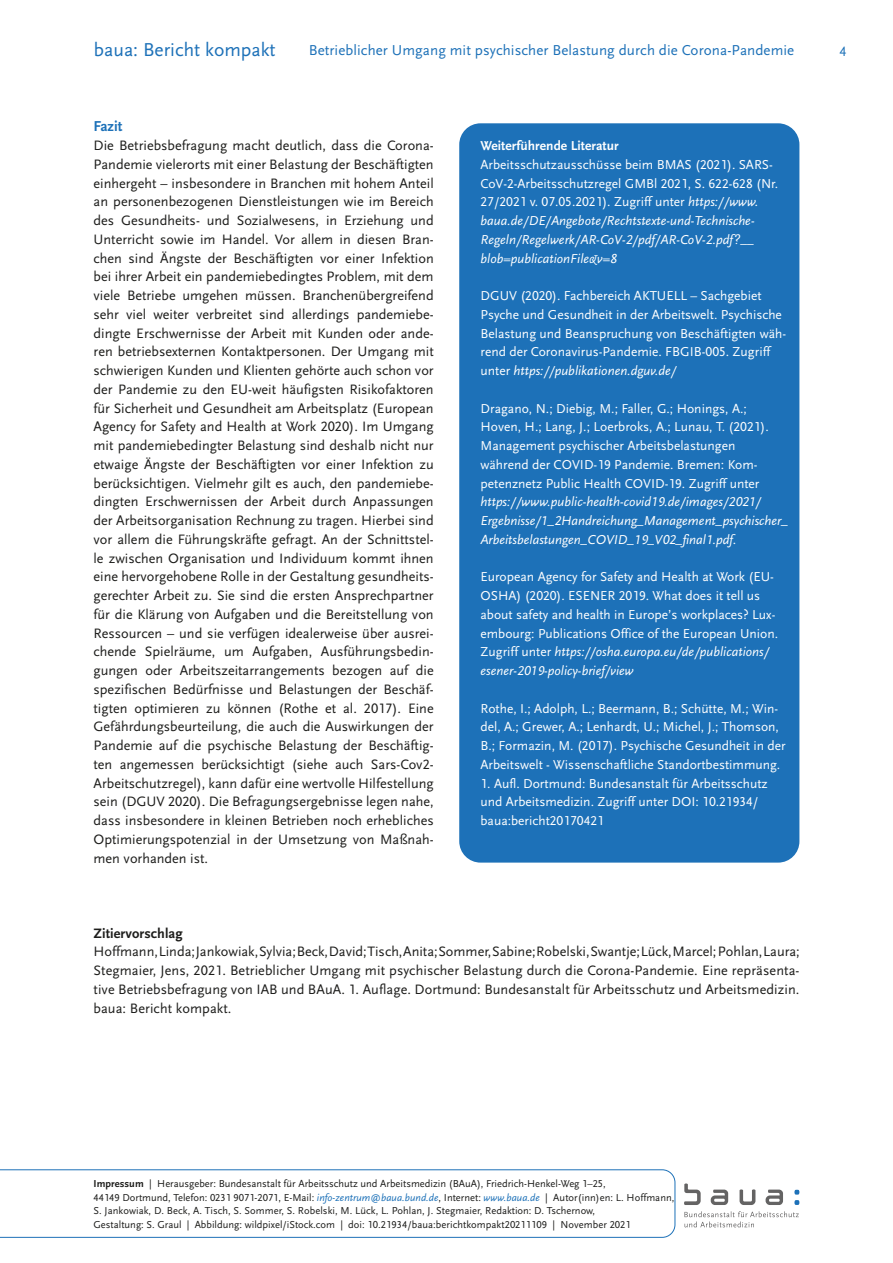
<style>
.page{position:relative;width:893px;height:1263px;background:#fff}
.page>*{position:absolute;margin:0;border:0;box-sizing:border-box;transform-origin:0 0}
.t1{font:19.5px "Scala Sans Pro";color:#1d71b8}
.t2{font:15px "Scala Sans Pro";letter-spacing:.005em;color:#1d71b8}
._3_ZwHead_1{font:700 15px "Scala Sans Pro";letter-spacing:.005em;color:#1d71b8}
._3_Fließ{font:14.25px/18.8px "Scala Sans Pro";letter-spacing:.005em;color:#1d1d1b;text-align:justify}
._3_Fließ-2{font:700 14.25px "Scala Sans Pro";letter-spacing:.005em;color:#1d1d1b}
.t3{font:14.25px "Scala Sans Pro";color:#1d71b8}
._3_Fließ-3{font:13.5px/18.8px "Scala Sans Pro";color:#fff}
._3_Fließ-4{font:italic 13.5px/18.8px "Scala Sans Pro";color:#fff}
._5_LIT_Fließ{font:700 13.5px "Scala Sans Pro";letter-spacing:.005em;color:#fff}
.t4{font:10.5px/13.5px "Scala Sans Pro";color:#1d1d1b}
.s1{font-style:normal}
.s2{font-style:italic}
.s3{font-weight:700}
.s4{font-style:italic;color:#1d71b8}
</style>
<div class="page">
<svg style="left:0;top:1169px;width:676px;height:69px"></svg>
<svg style="left:794px;top:1200px;width:5px;height:5px"></svg>
<svg style="left:794px;top:1190px;width:5px;height:4px"></svg>
<svg style="left:684px;top:1211px;width:115px;height:16px"></svg>
<svg style="left:684px;top:1183px;width:17px;height:22px"></svg>
<svg style="left:739px;top:1189px;width:16px;height:16px"></svg>
<svg style="left:711px;top:1189px;width:17px;height:16px"></svg>
<svg style="left:766px;top:1189px;width:17px;height:16px"></svg>
<div style="left:459px;top:123px;width:340px;height:740px;background:#1d71b8;border-radius:21px"></div>
<h1 class="t1" style="left:94px;top:38px;width:183px">baua: Bericht kompakt</h1>
<p class="t2" style="left:309px;top:41px;width:487px">Betrieblicher Umgang mit psychischer Belastung durch die Corona-Pandemie</p>
<p class="t3" style="left:840px;top:43px;width:9px">4</p>
<p class="_3_ZwHead_1" style="left:94px;top:118px;width:31px">Fazit</p>
<p class="_3_Fließ" style="left:94px;top:136px;width:342px">Die Betriebsbefragung macht deutlich, dass die Corona-Pandemie vielerorts mit einer Belastung der Beschäftigten einhergeht – insbesondere in Branchen mit hohem Anteil an personenbezogenen Dienstleistungen wie im Bereich des Gesundheits- und Sozialwesens, in Erziehung und Unterricht sowie im Handel. Vor allem in diesen Bran&shy;chen sind Ängste der Beschäftigten vor einer Infektion bei ihrer Arbeit ein pandemiebedingtes Problem, mit dem viele Betriebe umgehen müssen. Branchenübergreifend sehr viel weiter verbreitet sind allerdings pandemiebe&shy;dingte Erschwernisse der Arbeit mit Kunden oder ande&shy;ren betriebsexternen Kontaktpersonen. Der Umgang mit schwierigen Kunden und Klienten gehörte auch schon vor der Pandemie zu den EU-weit häufigsten Risikofaktoren für Sicherheit und Gesundheit am Arbeitsplatz (European Agency for Safety and Health at Work 2020). Im Umgang mit pandemiebedingter Belastung sind deshalb nicht nur etwaige Ängste der Beschäftigten vor einer Infektion zu berücksichtigen. Vielmehr gilt es auch, den pandemiebe&shy;dingten Erschwernissen der Arbeit durch Anpassungen der Arbeitsorganisation Rechnung zu tragen. Hierbei sind vor allem die Führungskräfte gefragt. An der Schnittstel&shy;le zwischen Organisation und Individuum kommt ihnen eine hervorgehobene Rolle in der Gestaltung gesundheits&shy;gerechter Arbeit zu. Sie sind die ersten Ansprechpartner für die Klärung von Aufgaben und die Bereitstellung von Ressourcen – und sie verfügen idealerweise über ausrei&shy;chende Spielräume, um Aufgaben, Ausführungsbedin&shy;gungen oder Arbeitszeitarrangements bezogen auf die spezifischen Bedürfnisse und Belastungen der Beschäf&shy;tigten optimieren zu können (Rothe et al. 2017). Eine Gefährdungsbeurteilung, die auch die Auswirkungen der Pandemie auf die psychische Belastung der Beschäftig&shy;ten angemessen berücksichtigt (siehe auch Sars-Cov2- Arbeitschutzregel), kann dafür eine wertvolle Hilfestellung sein (DGUV 2020). Die Befragungsergebnisse legen nahe, dass insbesondere in kleinen Betrieben noch erhebliches Optimierungspotenzial in der Umsetzung von Maßnah&shy;men vorhanden ist.</p>
<p class="_5_LIT_Fließ" style="left:480px;top:138px;width:140px">Weiterführende Literatur</p>
<p class="_3_Fließ-4" style="left:480px;top:155px;width:299px"><span class="s1">Arbeitsschutzausschüsse beim BMAS (2021). SARS-CoV-2-Arbeitsschutzregel GMBl 2021, S. 622-628 (Nr.<br>27/2021 v. 07.05.2021). Zugriff unter</span> https://www. baua.de/DE/Angebote/Rechtstexte-und-Technische-Regeln/Regelwerk/AR-CoV-2/pdf/AR-CoV-2.pdf?__ blob=publicationFile&amp;v=8</p>
<p class="_3_Fließ-3" style="left:480px;top:286px;width:307px">DGUV (2020). Fachbereich AKTUELL – Sachgebiet Psyche und Gesundheit in der Arbeitswelt. Psychische Belastung und Beanspruchung von Beschäftigten wäh&shy;rend der Coronavirus-Pandemie. FBGIB-005. Zugriff unter <span class="s2">https://publikationen.dguv.de/</span></p>
<p class="_3_Fließ-3" style="left:480px;top:399px;width:309px">Dragano, N.; Diebig, M.; Faller, G.; Honings, A.; Hoven, H.; Lang, J.; Loerbroks, A.; Lunau, T. (2021).<br>Management psychischer Arbeitsbelastungen<br>während der COVID-19 Pandemie. Bremen: Kom&shy;petenznetz Public Health COVID-19. Zugriff unter <span class="s2">https://www.public-health-covid19.de/images/2021/ Ergebnisse/1_2Handreichung_Management_psychischer_ Arbeitsbelastungen_COVID_19_V02_final1.pdf</span>.</p>
<p class="_3_Fließ-3" style="left:480px;top:567px;width:299px">European Agency for Safety and Health at Work (EU-OSHA) (2020). ESENER 2019. What does it tell us about safety and health in Europe’s workplaces? Lux&shy;embourg: Publications Office of the European Union.<br>Zugriff unter <span class="s2">https://osha.europa.eu/de/publications/ esener-2019-policy-brief/view</span></p>
<p class="_3_Fließ-3" style="left:480px;top:699px;width:307px">Rothe, I.; Adolph, L.; Beermann, B.; Schütte, M.; Win&shy;del, A.; Grewer, A.; Lenhardt, U.; Michel, J.; Thomson, B.; Formazin, M. (2017). Psychische Gesundheit in der Arbeitswelt - Wissenschaftliche Standortbestimmung.</p>
<p class="_3_Fließ-3" style="left:480px;top:774px;width:289px">1. Aufl. Dortmund: Bundesanstalt für Arbeitsschutz und Arbeitsmedizin. Zugriff unter DOI: 10.21934/ baua:bericht20170421</p>
<p class="_3_Fließ-2" style="left:94px;top:924px;width:91px">Zitiervorschlag</p>
<p class="_3_Fließ" style="left:94px;top:942px;width:708px">Hoffmann, Linda; Jankowiak, Sylvia; Beck, David; Tisch, Anita; Sommer, Sabine; Robelski, Swantje; Lück, Marcel; Pohlan, Laura; Stegmaier, Jens, 2021. Betrieblicher Umgang mit psychischer Belastung durch die Corona-Pandemie. Eine repräsenta&shy;tive Betriebsbefragung von IAB und BAuA. 1. Auflage. Dortmund: Bundesanstalt für Arbeitsschutz und Arbeitsmedizin. baua: Bericht kompakt.</p>
<p class="t4" style="left:94px;top:1177px;width:582px"><span class="s3">Impressum</span> | Herausgeber: Bundesanstalt für Arbeitsschutz und Arbeitsmedizin (BAuA), Friedrich-Henkel-Weg 1–25,<br>44149 Dortmund, Telefon: 0231 9071-2071, E-Mail: <span class="s4">info-zentrum@baua.bund.de</span>, Internet: <span class="s4">www.baua.de</span> | Autor(inn)en: L. Hoffmann, S. Jankowiak, D. Beck, A. Tisch, S. Sommer, S. Robelski, M. Lück, L. Pohlan, J. Stegmaier, Redaktion: D. Tschernow,<br>Gestaltung: S. Graul | Abbildung: wildpixel/iStock.com | doi: 10.21934/baua:berichtkompakt20211109 | November 2021</p>
</div>
